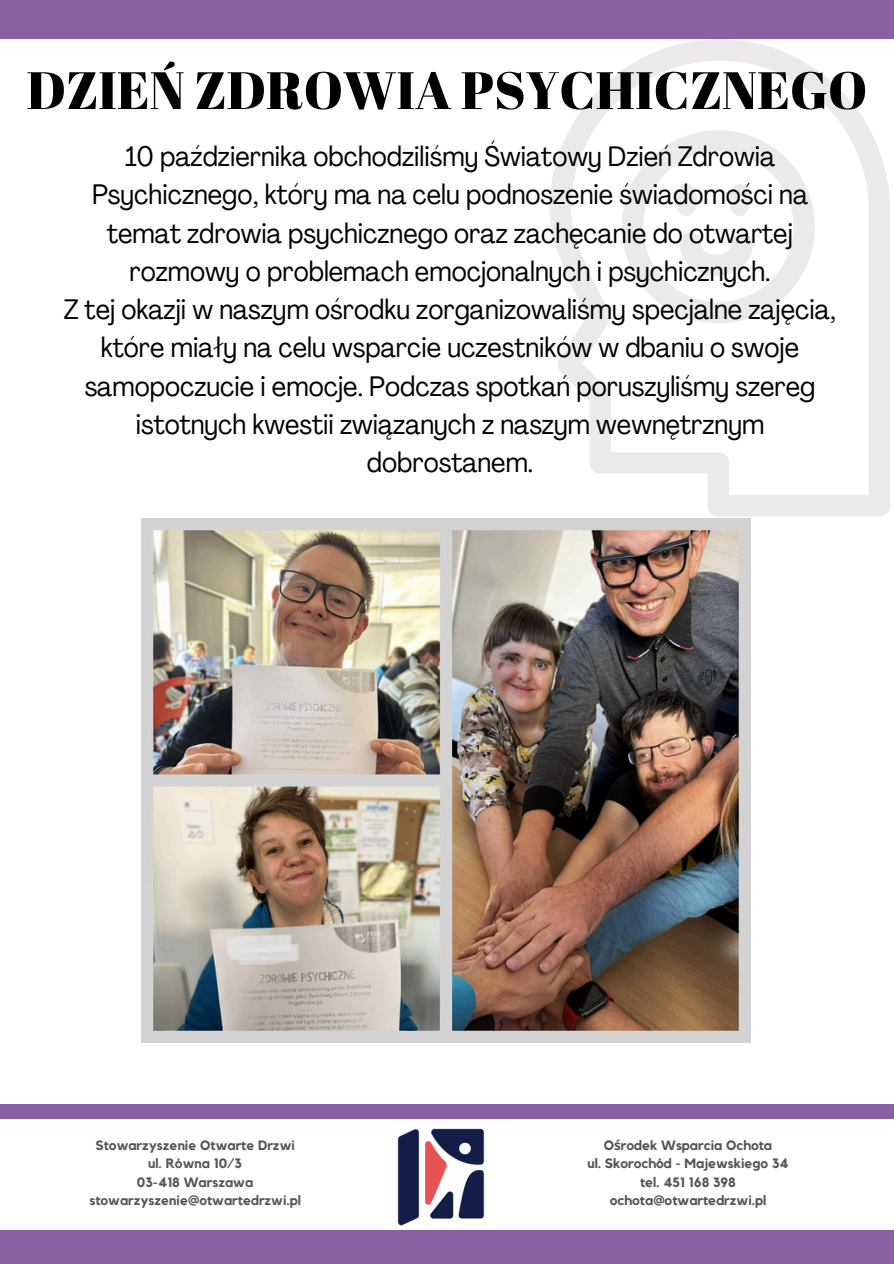
<style>
.page{position:relative;width:894px;height:1264px;background:#fff}
.page>*{position:absolute;margin:0;border:0;box-sizing:border-box;transform-origin:0 0}
.t1{font:52.5px "Abril Fatface";color:#000}
.t2{font:condensed 27.9px/38.2px "Agrandir";color:#000;text-align:center}
.t3{font:700 13.5px "Kollektif";color:#545454}
.t4{font:700 13.5px/18px "Kollektif";color:#000;text-align:center}
.s1{font-family:"Noto Sans"}
</style>
<div class="page">
<div style="left:0;top:1230px;width:893px;height:33px;background:#8961a2"></div>
<div style="left:0;top:0;width:893px;height:38px;background:#8961a2"></div>
<div style="left:0;top:1104px;width:893px;height:14px;background:#8961a2"></div>
<img style="left:397px;top:1128px;width:88px;height:98px">
<img style="left:141px;top:519px;width:609px;height:523px">
<svg style="left:549px;top:39px;width:340px;height:477px"></svg>
<svg style="left:621px;top:130px;width:193px;height:193px"></svg>
<p class="t1" style="left:26px;top:53px;width:842px">DZIEŃ ZDROWIA PSYCHICZNEGO</p>
<p class="t2" style="left:64px;top:140px;width:773px">10 października obchodziliśmy Światowy Dzień Zdrowia Psychicznego, który ma na celu podnoszenie świadomości na temat zdrowia psychicznego oraz zachęcanie do otwartej rozmowy o problemach emocjonalnych i psychicznych.<br>Z tej okazji w naszym ośrodku zorganizowaliśmy specjalne zajęcia, które miały na celu wsparcie uczestników w dbaniu o swoje samopoczucie i emocje. Podczas spotkań poruszyliśmy szereg istotnych kwestii związanych z naszym wewnętrznym dobrostanem.</p>
<p class="t4" style="left:89px;top:1137px;width:213px">Stowarzyszenie Otwarte Drzwi ul. Równa 10/3<br>03-418 Warszawa stowarzyszenie@otwartedrzwi.pl</p>
<p class="t3" style="left:603px;top:1139px;width:170px">O<span class="s1">ś</span>rodek Wsparcia Ochota</p>
<p class="t3" style="left:587px;top:1157px;width:203px">ul. Skorochód - Majewskiego 34</p>
<h1 class="t3" style="left:639px;top:1175px;width:97px">tel. 451 168 398</h1>
<h2 class="t3" style="left:609px;top:1193px;width:158px">ochota@otwartedrzwi.pl</h2>
</div>
